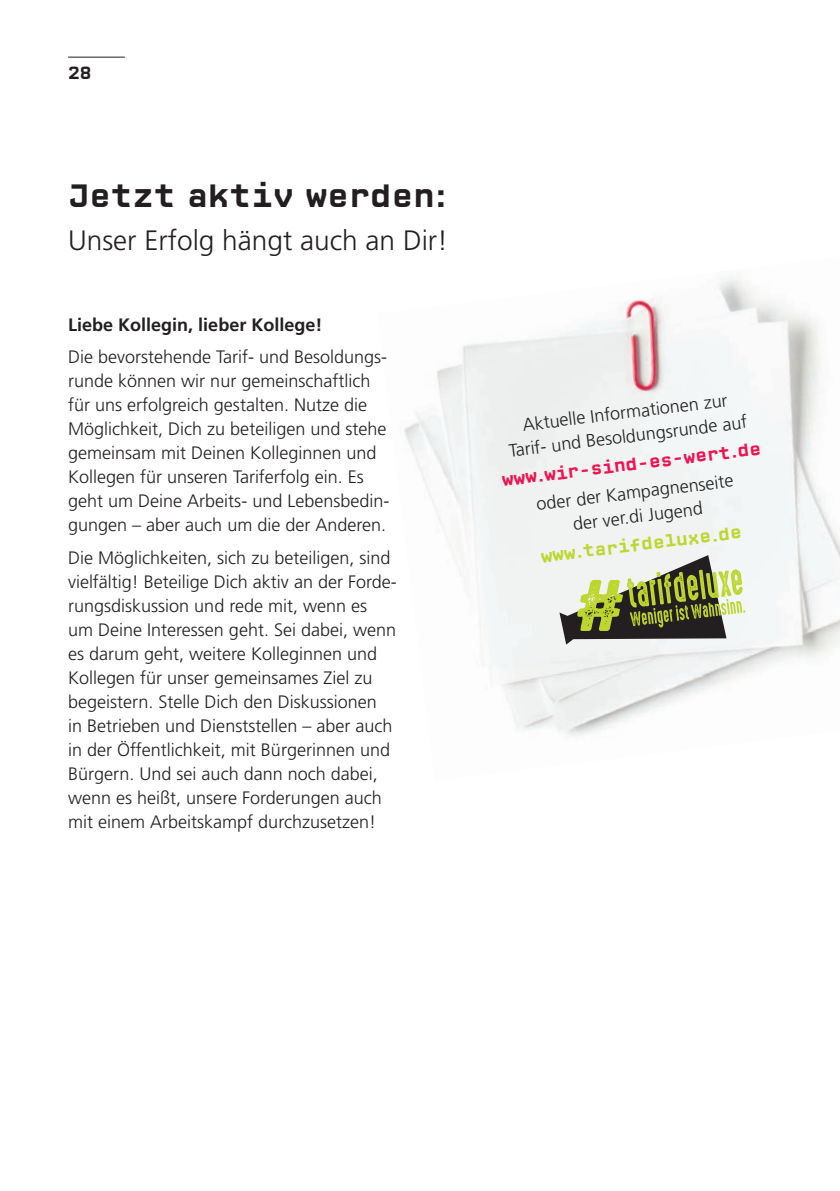
<style>
.page{position:relative;width:840px;height:1191px;background:#fff}
.page>*{position:absolute;margin:0;border:0;box-sizing:border-box;transform-origin:0 0}
.t1{font:700 33px "CP Prop v 07";color:#231f20}
.t2{font:300 28px "Frutiger LT Pro";color:#231f20}
.t3{font:300 18px/24px "Frutiger LT Pro";color:#231f20;text-align:center}
.t4{font:700 18px "Frutiger LT Pro";color:#231f20}
.t5{font:18px "CP Mono verdi Bold 2";color:#ed1450}
.t6{font:18px "CP Mono verdi Bold 2";color:#bed630}
.t7{font:18px "CP Mono verdi Bold 2";color:#231f20}
</style>
<div class="page">
<hr style="left:68px;top:57px;width:57px;height:1px;background:#231f20">
<img style="left:404px;top:276px;width:435px;height:460px">
<svg style="left:559px;top:555px;width:185px;height:89px"></svg>
<p class="t7" style="left:68px;top:62px;width:25px">28</p>
<h1 class="t1" style="left:68px;top:176px;width:380px">Jetzt aktiv werden:</h1>
<h2 class="t2" style="left:68px;top:224px;width:381px">Unser Erfolg hängt auch an Dir!</h2>
<p class="t4" style="left:68px;top:314px;width:256px">Liebe Kollegin, lieber Kollege!</p>
<p class="t3" style="left:68px;top:345px;width:323px;text-align:left">Die bevorstehende Tarif- und Besoldungs&shy;runde können wir nur gemeinschaftlich für uns erfolgreich gestalten. Nutze die Möglichkeit, Dich zu beteiligen und stehe gemeinsam mit Deinen Kolleginnen und Kollegen für unseren Tariferfolg ein. Es geht um Deine Arbeits- und Lebensbedin&shy;gungen – aber auch um die der Anderen.</p>
<p class="t3" style="left:68px;top:545px;width:330px;text-align:left">Die Möglichkeiten, sich zu beteiligen, sind vielfältig! Beteilige Dich aktiv an der Forde&shy;rungsdiskussion und rede mit, wenn es<br>um Deine Interessen geht. Sei dabei, wenn es darum geht, weitere Kolleginnen und Kollegen für unser gemeinsames Ziel zu begeistern. Stelle Dich den Diskussionen<br>in Betrieben und Dienststellen – aber auch in der Öffentlichkeit, mit Bürgerinnen und Bürgern. Und sei auch dann noch dabei, wenn es heißt, unsere Forderungen auch mit einem Arbeitskampf durchzusetzen!</p>
<p class="t3" style="left:504px;top:415px;width:241px;rotate:-7deg">Aktuelle Informationen zur<br>Tarif- und Besoldungsrunde auf</p>
<p class="t5" style="left:500px;top:470px;width:262px;rotate:-7deg">www.wir-sind-es-wert.de</p>
<p class="t3" style="left:535px;top:492px;width:200px;rotate:-7deg">oder der Kampagnenseite der ver.di Jugend</p>
<p class="t6" style="left:539px;top:546px;width:204px;rotate:-7deg">www.tarifdeluxe.de</p>
</div>
